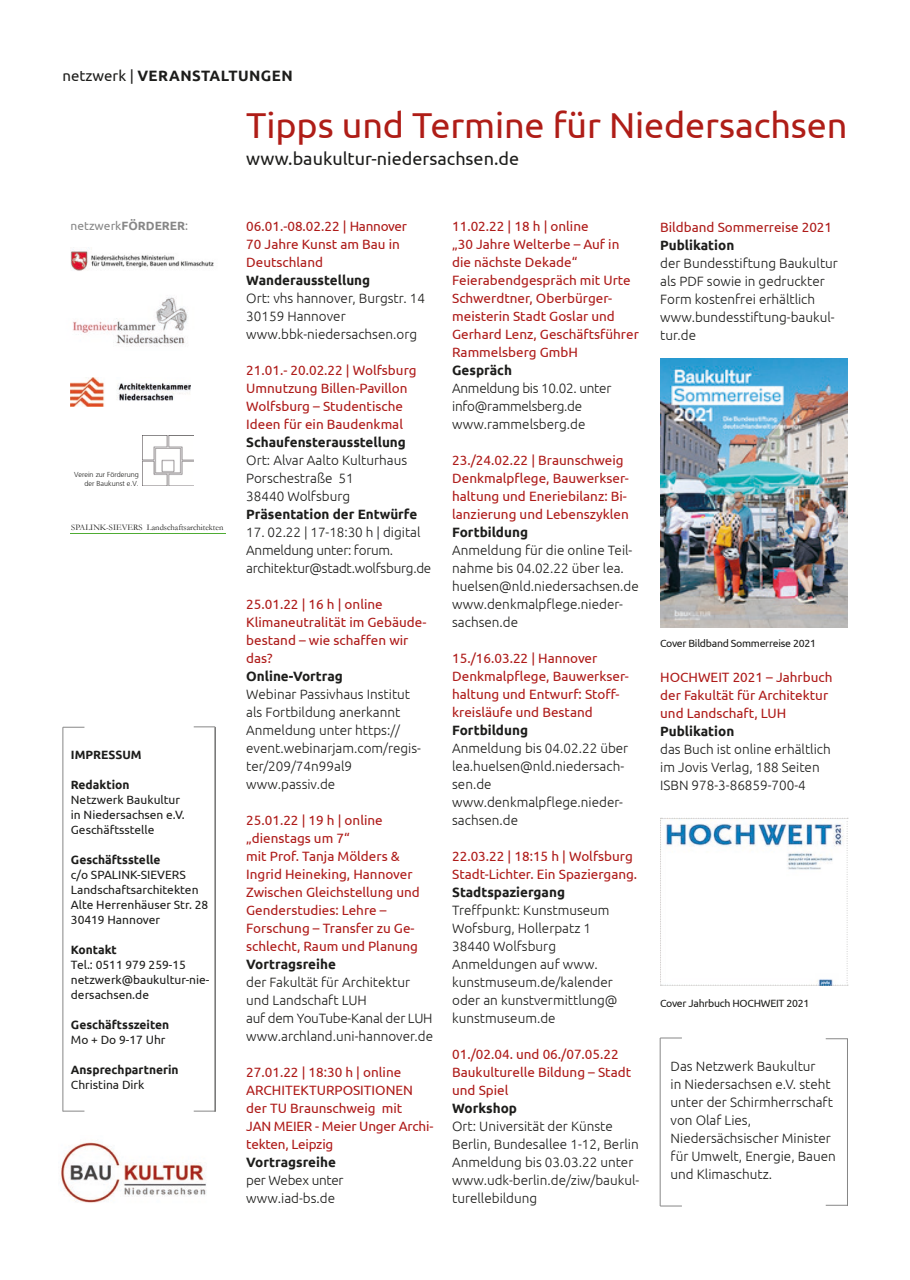
<style>
.page{position:relative;width:910px;height:1280px;background:#fff}
.page>*{position:absolute;margin:0;border:0;box-sizing:border-box;transform-origin:0 0}
.t1{font:36px "Ubuntu";letter-spacing:-.005em;color:#af1d17}
.t2{font:18px "Ubuntu";color:#1d1d1b}
.t3{font:700 15px "Ubuntu";letter-spacing:.03em;color:#1d1d1b}
.t4{font:300 13.5px/18px "Ubuntu";color:#1d1d1b}
.t5{font:13.5px/18px "Ubuntu";color:#ae1a18}
.t6{font:700 13.5px "Ubuntu";color:#1d1d1b}
.t7{font:300 13.5px/18px "Ubuntu";letter-spacing:-.02em;color:#1d1d1b}
.t8{font:12px/15px "Ubuntu";color:#1d1d1b}
.t9{font:700 12px "Ubuntu";color:#1d1d1b}
.t10{font:12px "Ubuntu";color:#878787}
.t11{font:10.5px "Ubuntu";letter-spacing:-.025em;color:#1d1d1b}
.t12{font:8.55px "Garamond";color:#1d1d1b}
.t13{font:300 7.2px/9px "BDA Frutiger";color:#1d1d1b;text-align:right}
.s1{font-weight:400}
.s2{font-weight:700}
</style>
<div class="page">
<svg style="left:64px;top:727px;width:20px;height:1px"></svg>
<hr style="left:63px;top:727px;width:1px;height:384px;background:#878787">
<svg style="left:63px;top:1111px;width:21px;height:1px"></svg>
<svg style="left:194px;top:726px;width:21px;height:1px"></svg>
<svg style="left:194px;top:1111px;width:21px;height:1px"></svg>
<hr style="left:215px;top:727px;width:1px;height:384px;background:#878787">
<img style="left:61px;top:1142px;width:145px;height:61px">
<img style="left:71px;top:247px;width:143px;height:24px">
<img style="left:73px;top:297px;width:115px;height:49px">
<img style="left:71px;top:377px;width:119px;height:29px">
<img style="left:143px;top:435px;width:50px;height:51px">
<hr style="left:71px;top:533px;width:155px;height:1px;background:#4fac33">
<svg style="left:661px;top:1038px;width:21px;height:1px"></svg>
<hr style="left:660px;top:1038px;width:1px;height:168px;background:#878787">
<hr style="left:847px;top:1038px;width:1px;height:168px;background:#878787">
<svg style="left:660px;top:1206px;width:22px;height:1px"></svg>
<svg style="left:826px;top:1038px;width:21px;height:1px"></svg>
<svg style="left:826px;top:1205px;width:21px;height:1px"></svg>
<img style="left:660px;top:358px;width:187px;height:269px">
<svg style="left:660px;top:818px;width:188px;height:168px"></svg>
<p class="t3" style="left:63px;top:67px;width:232px"><span class="s1">netzwerk |</span> VERANSTALTUNGEN</p>
<h1 class="t1" style="left:246px;top:104px;width:603px">Tipps und Termine für Niedersachsen</h1>
<p class="t10" style="left:71px;top:219px;width:119px">netzwerk<span class="s2">FÖRDERER</span>:</p>
<p class="t13" style="left:74px;top:470px;width:66px">Verein zur Förderung der Baukunst e.V.</p>
<p class="t12" style="left:71px;top:522px;width:154px">SPALINK-SIEVERS Landschaftsarchitekten</p>
<p class="t9" style="left:71px;top:747px;width:72px">IMPRESSUM</p>
<p class="t9" style="left:71px;top:777px;width:60px">Redaktion</p>
<p class="t8" style="left:71px;top:792px;width:116px">Netzwerk Baukultur in Niedersachsen e.V.<br>Geschäftsstelle</p>
<p class="t9" style="left:71px;top:852px;width:91px">Geschäftsstelle</p>
<p class="t8" style="left:71px;top:867px;width:139px">c/o SPALINK-SIEVERS<br>Landschaftsarchitekten<br>Alte Herrenhäuser Str. 28<br>30419 Hannover</p>
<p class="t9" style="left:71px;top:942px;width:47px">Kontakt</p>
<p class="t8" style="left:71px;top:957px;width:140px">Tel.: 0511 979 259-15 netzwerk@baukultur-nie&shy;dersachsen.de</p>
<p class="t9" style="left:71px;top:1017px;width:100px">Geschäftsszeiten</p>
<p class="t8" style="left:71px;top:1032px;width:96px">Mo + Do 9-17 Uhr</p>
<p class="t9" style="left:71px;top:1062px;width:109px">Ansprechpartnerin</p>
<p class="t8" style="left:71px;top:1077px;width:75px">Christina Dirk</p>
<h2 class="t2" style="left:246px;top:148px;width:274px">www.baukultur-niedersachsen.de</h2>
<p class="t5" style="left:246px;top:217px;width:162px">06.01.-08.02.22 | Hannover<br>70 Jahre Kunst am Bau in<br>Deutschland</p>
<p class="t6" style="left:246px;top:273px;width:126px">Wanderausstellung</p>
<p class="t4" style="left:246px;top:289px;width:180px">Ort: vhs hannover, Burgstr. 14<br>30159 Hannover www.bbk-niedersachsen.org</p>
<p class="t5" style="left:246px;top:361px;width:172px">21.01.- 20.02.22 | Wolfsburg<br>Umnutzung Billen-Pavillon<br>Wolfsburg – Studentische<br>Ideen für ein Baudenkmal</p>
<p class="t6" style="left:246px;top:435px;width:161px">Schaufensterausstellung</p>
<p class="t4" style="left:246px;top:451px;width:163px">Ort: Alvar Aalto Kulturhaus<br>Porschestraße 51<br>38440 Wolfsburg</p>
<p class="t6" style="left:246px;top:507px;width:173px">Präsentation der Entwürfe</p>
<p class="t7" style="left:246px;top:523px;width:187px">17. 02.22 | 17-18:30 h | digital<br>Anmeldung unter: forum. architektur@stadt.wolfsburg.de</p>
<p class="t5" style="left:246px;top:595px;width:182px">25.01.22 | 16 h | online<br>Klimaneutralität im Gebäude&shy;bestand – wie schaffen wir das?</p>
<p class="t6" style="left:246px;top:669px;width:98px">Online-Vortrag</p>
<p class="t4" style="left:246px;top:685px;width:176px">Webinar Passivhaus Institut als Fortbildung anerkannt<br>Anmeldung unter https:// event.webinarjam.com/regis&shy;ter/209/74n99al9 www.passiv.de</p>
<p class="t5" style="left:246px;top:811px;width:175px">25.01.22 | 19 h | online „dienstags um 7“<br>mit Prof. Tanja Mölders &amp;<br>Ingrid Heineking, Hannover<br>Zwischen Gleichstellung und<br>Genderstudies: Lehre –<br>Forschung – Transfer zu Ge&shy;schlecht, Raum und Planung</p>
<p class="t6" style="left:246px;top:957px;width:91px">Vortragsreihe</p>
<p class="t4" style="left:246px;top:973px;width:188px">der Fakultät für Architektur und Landschaft LUH<br>auf dem YouTube-Kanal der LUH www.archland.uni-hannover.de</p>
<p class="t5" style="left:246px;top:1063px;width:189px">27.01.22 | 18:30 h | online<br>ARCHITEKTURPOSITIONEN der TU Braunschweig mit<br>JAN MEIER - Meier Unger Archi&shy;tekten, Leipzig</p>
<p class="t6" style="left:246px;top:1155px;width:91px">Vortragsreihe</p>
<p class="t7" style="left:246px;top:1171px;width:99px">per Webex unter www.iad-bs.de</p>
<p class="t5" style="left:452px;top:217px;width:188px">11.02.22 | 18 h | online<br>„30 Jahre Welterbe – Auf in die nächste Dekade“<br>Feierabendgespräch mit Urte<br>Schwerdtner, Oberbürger&shy;meisterin Stadt Goslar und<br>Gerhard Lenz, Geschäftsführer<br>Rammelsberg GmbH</p>
<p class="t6" style="left:452px;top:363px;width:61px">Gespräch</p>
<p class="t7" style="left:452px;top:379px;width:161px">Anmeldung bis 10.02. unter info@rammelsberg.de www.rammelsberg.de</p>
<p class="t5" style="left:452px;top:451px;width:178px">23./24.02.22 | Braunschweig<br>Denkmalpflege, Bauwerkser&shy;haltung und Eneriebilanz: Bi&shy;lanzierung und Lebenszyklen</p>
<p class="t6" style="left:452px;top:525px;width:77px">Fortbildung</p>
<p class="t4" style="left:452px;top:541px;width:188px">Anmeldung für die online Teil&shy;nahme bis 04.02.22 über lea. huelsen@nld.niedersachsen.de www.denkmalpflege.nieder&shy;sachsen.de</p>
<p class="t5" style="left:452px;top:649px;width:178px">15./16.03.22 | Hannover<br>Denkmalpflege, Bauwerkser&shy;haltung und Entwurf: Stoff&shy;kreisläufe und Bestand</p>
<p class="t6" style="left:452px;top:722px;width:77px">Fortbildung</p>
<p class="t4" style="left:452px;top:739px;width:178px">Anmeldung bis 04.02.22 über lea.huelsen@nld.niedersach&shy;sen.de www.denkmalpflege.nieder&shy;sachsen.de</p>
<p class="t5" style="left:452px;top:847px;width:187px">22.03.22 | 18:15 h | Wolfsburg<br>Stadt-Lichter. Ein Spaziergang.</p>
<p class="t6" style="left:452px;top:884px;width:114px">Stadtspaziergang</p>
<p class="t4" style="left:452px;top:901px;width:167px">Treffpunkt: Kunstmuseum<br>Wofsburg, Hollerpatz 1<br>38440 Wolfsburg<br>Anmeldungen auf www. kunstmuseum.de/kalender oder an kunstvermittlung@ kunstmuseum.de</p>
<p class="t5" style="left:452px;top:1045px;width:180px">01./02.04. und 06./07.05.22<br>Baukulturelle Bildung – Stadt und Spiel</p>
<p class="t6" style="left:452px;top:1100px;width:66px">Workshop</p>
<p class="t4" style="left:452px;top:1117px;width:189px">Ort: Universität der Künste<br>Berlin, Bundesallee 1-12, Berlin<br>Anmeldung bis 03.03.22 unter www.udk-berlin.de/ziw/baukul&shy;turellebildung</p>
<p class="t5" style="left:660px;top:218px;width:174px">Bildband Sommerreise 2021</p>
<p class="t6" style="left:660px;top:237px;width:76px">Publikation</p>
<p class="t4" style="left:660px;top:254px;width:179px">der Bundesstiftung Baukultur als PDF sowie in gedruckter<br>Form kostenfrei erhältlich www.bundesstiftung-baukul&shy;tur.de</p>
<p class="t11" style="left:660px;top:637px;width:157px">Cover Bildband Sommerreise 2021</p>
<p class="t5" style="left:660px;top:668px;width:174px">HOCHWEIT 2021 – Jahrbuch der Fakultät für Architektur und Landschaft, LUH</p>
<p class="t6" style="left:660px;top:723px;width:76px">Publikation</p>
<p class="t4" style="left:660px;top:740px;width:172px">das Buch ist online erhältlich im Jovis Verlag, 188 Seiten<br>ISBN 978-3-86859-700-4</p>
<p class="t11" style="left:660px;top:997px;width:151px">Cover Jahrbuch HOCHWEIT 2021</p>
<p class="t4" style="left:671px;top:1057px;width:167px">Das Netzwerk Baukultur<br>in Niedersachsen e.V. steht unter der Schirmherrschaft von Olaf Lies,<br>Niedersächsischer Minister für Umwelt, Energie, Bauen und Klimaschutz.</p>
</div>
